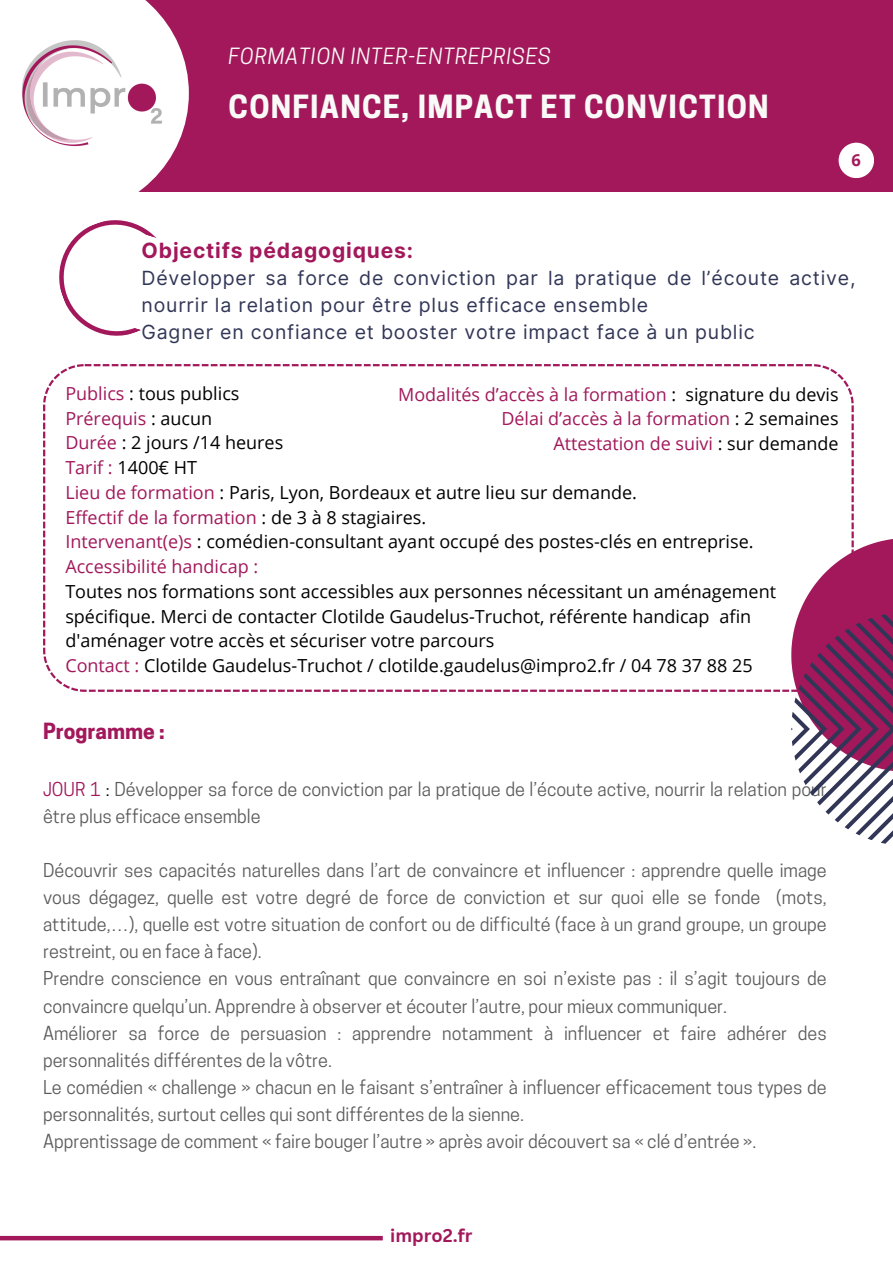
<style>
.page{position:relative;width:893px;height:1264px;background:#fff}
.page>*{position:absolute;margin:0;border:0;box-sizing:border-box;transform-origin:0 0}
.t1{font:700 30px "Cooper Hewitt";letter-spacing:.04em;color:#f9faf7}
.t2{font:italic 21px "Cooper Hewitt";letter-spacing:.04em;color:#f9faf7}
.t3{font:700 21px "Inter";letter-spacing:.04em;color:#a2185b}
.t4{font:700 21px "Cooper Hewitt";color:#a2185b}
.t5{font:19.5px/27px "Inter";letter-spacing:.04em;color:#313656}
.t6{font:18px/27px "Cooper Hewitt";color:#5b5b5b}
.t7{font:18px/24.8px "Open Sans";color:#000}
.t8{font:18px "Open Sans";color:#a2185b}
.t9{font:700 18px "Canva Sans";color:#a2185b}
.t10{font:700 16.5px "Open Sans";color:#a2185b}
.s1{color:#a2185b}
.s2{color:#000}
</style>
<div class="page">
<div style="left:0;top:0;width:892px;height:191px;background:#a2185b"></div>
<svg style="left:59px;top:220px;width:81px;height:110px"></svg>
<svg style="left:92px;top:226px;width:65px;height:110px"></svg>
<div style="left:0;top:1235px;width:383px;height:5px;background:#a2185b"></div>
<svg style="left:43px;top:364px;width:810px;height:327px"></svg>
<svg style="left:791px;top:538px;width:101px;height:305px"></svg>
<div style="left:0;top:0;width:188px;height:217px;background:#fff"></div>
<img style="left:21px;top:32px;width:152px;height:122px">
<div style="left:838px;top:143px;width:36px;height:35px;background:#fff;border-radius:50%"></div>
<h2 class="t2" style="left:228px;top:49px;width:323px">FORMATION INTER-ENTREPRISES</h2>
<h1 class="t1" style="left:228px;top:96px;width:541px">CONFIANCE, IMPACT ET CONVICTION</h1>
<h5 class="t10" style="left:851px;top:148px;width:11px">6</h5>
<p class="t3" style="left:141px;top:238px;width:273px">Objectifs pédagogiques:</p>
<p class="t5" style="left:141px;top:264px;width:715px">Développer sa force de conviction par la pratique de l’écoute active, nourrir la relation pour être plus efficace ensemble</p>
<h4 class="t5" style="left:141px;top:318px;width:614px">Gagner en confiance et booster votre impact face à un public</h4>
<p class="t7" style="left:65px;top:380px;width:176px"><span class="s1">Publics</span> : tous publics</p>
<p class="t8" style="left:65px;top:405px;width:148px">Prérequis <span class="s2">: aucun</span></p>
<p class="t7" style="left:65px;top:430px;width:219px"><span class="s1">Durée</span> : 2 jours /14 heures</p>
<p class="t7" style="left:65px;top:455px;width:133px"><span class="s1">Tarif :</span> 1400€ HT</p>
<p class="t7" style="left:65px;top:479px;width:573px"><span class="s1">Lieu de formation</span> : Paris, Lyon, Bordeaux et autre lieu sur demande.</p>
<p class="t8" style="left:65px;top:504px;width:362px">Effectif de la formation <span class="s2">: de 3 à 8 stagiaires.</span></p>
<p class="t7" style="left:65px;top:529px;width:689px"><span class="s1">Intervenant(e)s</span> : comédien-consultant ayant occupé des postes-clés en entreprise.</p>
<p class="t8" style="left:65px;top:554px;width:194px">Accessibilité handicap :</p>
<p class="t7" style="left:65px;top:578px;width:712px">Toutes nos formations sont accessibles aux personnes nécessitant un aménagement spécifique. Merci de contacter Clotilde Gaudelus-Truchot, référente handicap afin d'aménager votre accès et sécuriser votre parcours</p>
<p class="t7" style="left:65px;top:653px;width:688px"><span class="s1">Contact :</span> Clotilde Gaudelus-Truchot / clotilde.gaudelus@impro2.fr / 04 78 37 88 25</p>
<p class="t8" style="left:398px;top:381px;width:442px">Modalités d’accès à la formation <span class="s2">: signature du devis</span></p>
<p class="t8" style="left:501px;top:406px;width:338px">Délai d’accès à la formation <span class="s2">: 2 semaines</span></p>
<p class="t8" style="left:553px;top:431px;width:286px">Attestation de suivi <span class="s2">: sur demande</span></p>
<p class="t4" style="left:43px;top:723px;width:123px">Programme :</p>
<p class="t6" style="left:43px;top:778px;width:785px"><span class="s1">JOUR 1</span> <span class="s2">:</span> Développer sa force de conviction par la pratique de l’écoute active, nourrir la relation pour être plus efficace ensemble</p>
<h3 class="t6" style="left:43px;top:859px;width:785px">Découvrir ses capacités naturelles dans l’art de convaincre et influencer : apprendre quelle image vous dégagez, quelle est votre degré de force de conviction et sur quoi elle se fonde (mots, attitude,…), quelle est votre situation de confort ou de difficulté (face à un grand groupe, un groupe restreint, ou en face à face).<br>Prendre conscience en vous entraînant que convaincre en soi n’existe pas : il s’agit toujours de convaincre quelqu’un. Apprendre à observer et écouter l’autre, pour mieux communiquer.<br>Améliorer sa force de persuasion : apprendre notamment à influencer et faire adhérer des personnalités différentes de la vôtre.<br>Le comédien « challenge » chacun en le faisant s’entraîner à influencer efficacement tous types de personnalités, surtout celles qui sont différentes de la sienne.<br>Apprentissage de comment « faire bouger l’autre » après avoir découvert sa « clé d’entrée ».</h3>
<p class="t9" style="left:390px;top:1222px;width:83px">impro2.fr</p>
</div>
